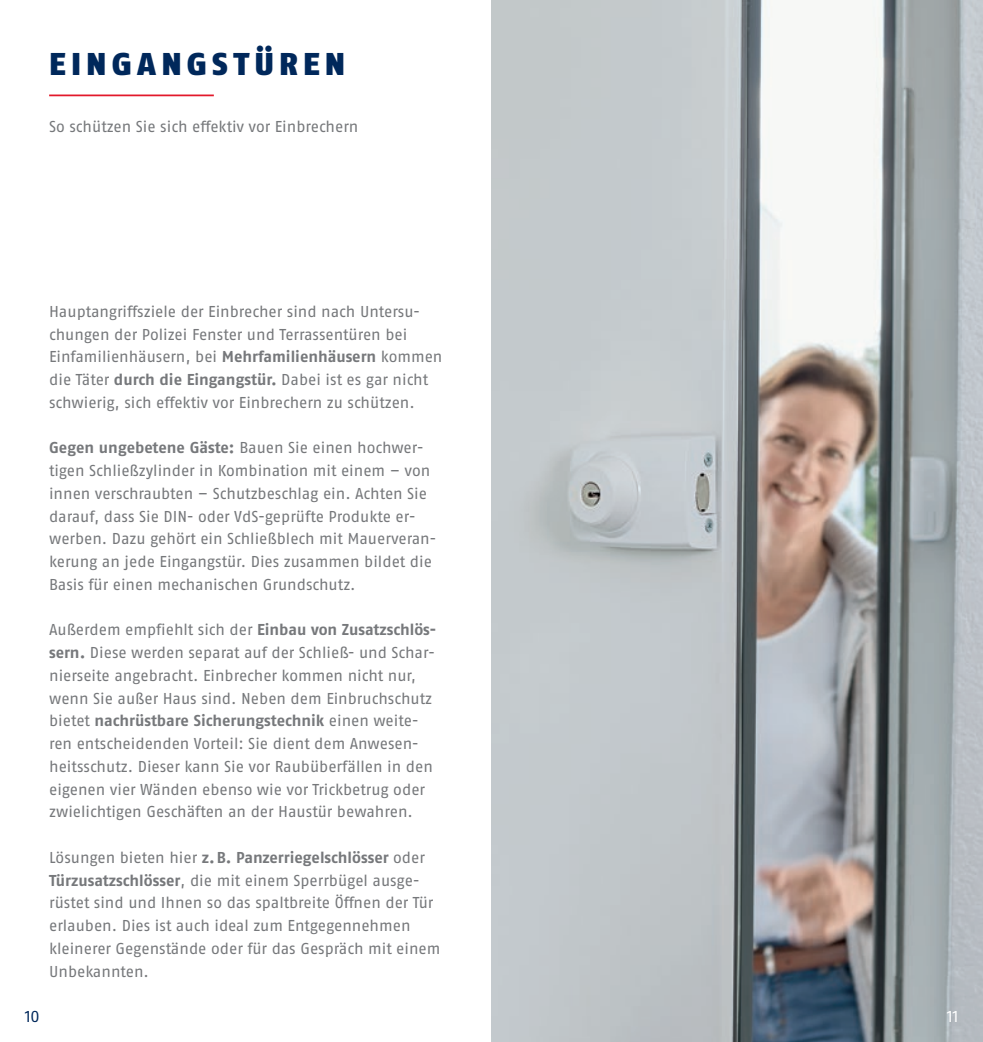
<style>
.page{position:relative;width:983px;height:1042px;background:#fff}
.page>*{position:absolute;margin:0;border:0;box-sizing:border-box;transform-origin:0 0}
.t1{font:900 31.5px "ABUS Fago Pro";letter-spacing:.16em;color:#00285b}
.t2{font:15.75px/22.8px "ABUS Fago Pro";letter-spacing:-.005em;color:#76787b}
.t3{font:15.75px "ABUS Fago Pro";color:#00285b}
.t4{font:15.75px "ABUS Fago Pro";color:#fff}
.s1{font-weight:700}
</style>
<div class="page">
<img style="left:491px;top:0;width:491px;height:1042px">
<hr style="left:49px;top:95px;width:165px;height:1px;background:#e2192b">
<h1 class="t1" style="left:49px;top:45px;width:297px">EINGANGSTÜREN</h1>
<p class="t2" style="left:49px;top:115px;width:310px">So schützen Sie sich effektiv vor Einbrechern</p>
<p class="t2" style="left:49px;top:300px;width:394px">Hauptangriffsziele der Einbrecher sind nach Untersu&shy;chungen der Polizei Fenster und Terrassentüren bei Einfamilienhäusern, bei <span class="s1">Mehrfamilienhäusern</span> kommen die Täter <span class="s1">durch die Eingangstür.</span> Dabei ist es gar nicht schwierig, sich effektiv vor Einbrechern zu schützen.</p>
<p class="t2" style="left:49px;top:436px;width:388px"><span class="s1">Gegen ungebetene Gäste:</span> Bauen Sie einen hochwer&shy;tigen Schließzylinder in Kombination mit einem – von innen verschraubten – Schutzbeschlag ein. Achten Sie darauf, dass Sie DIN- oder VdS-geprüfte Produkte er&shy;werben. Dazu gehört ein Schließblech mit Mauerveran&shy;kerung an jede Eingangstür. Dies zusammen bildet die Basis für einen mechanischen Grundschutz.</p>
<p class="t2" style="left:49px;top:618px;width:388px">Außerdem empfiehlt sich der <span class="s1">Einbau von Zusatzschlös&shy;sern.</span> Diese werden separat auf der Schließ- und Schar&shy;nierseite angebracht. Einbrecher kommen nicht nur, wenn Sie außer Haus sind. Neben dem Einbruchschutz bietet <span class="s1">nachrüstbare Sicherungstechnik</span> einen weite&shy;ren entscheidenden Vorteil: Sie dient dem Anwesen&shy;heitsschutz. Dieser kann Sie vor Raubüberfällen in den eigenen vier Wänden ebenso wie vor Trickbetrug oder zwielichtigen Geschäften an der Haustür bewahren.</p>
<p class="t2" style="left:49px;top:846px;width:392px">Lösungen bieten hier <span class="s1">z.B. Panzerriegelschlösser</span> oder <span class="s1">Türzusatzschlösser</span>, die mit einem Sperrbügel ausge&shy;rüstet sind und Ihnen so das spaltbreite Öffnen der Tür erlauben. Dies ist auch ideal zum Entgegennehmen kleinerer Gegenstände oder für das Gespräch mit einem Unbekannten.</p>
<p class="t3" style="left:25px;top:1007px;width:16px">10</p>
<p class="t4" style="left:946px;top:1007px;width:13px">11</p>
</div>
